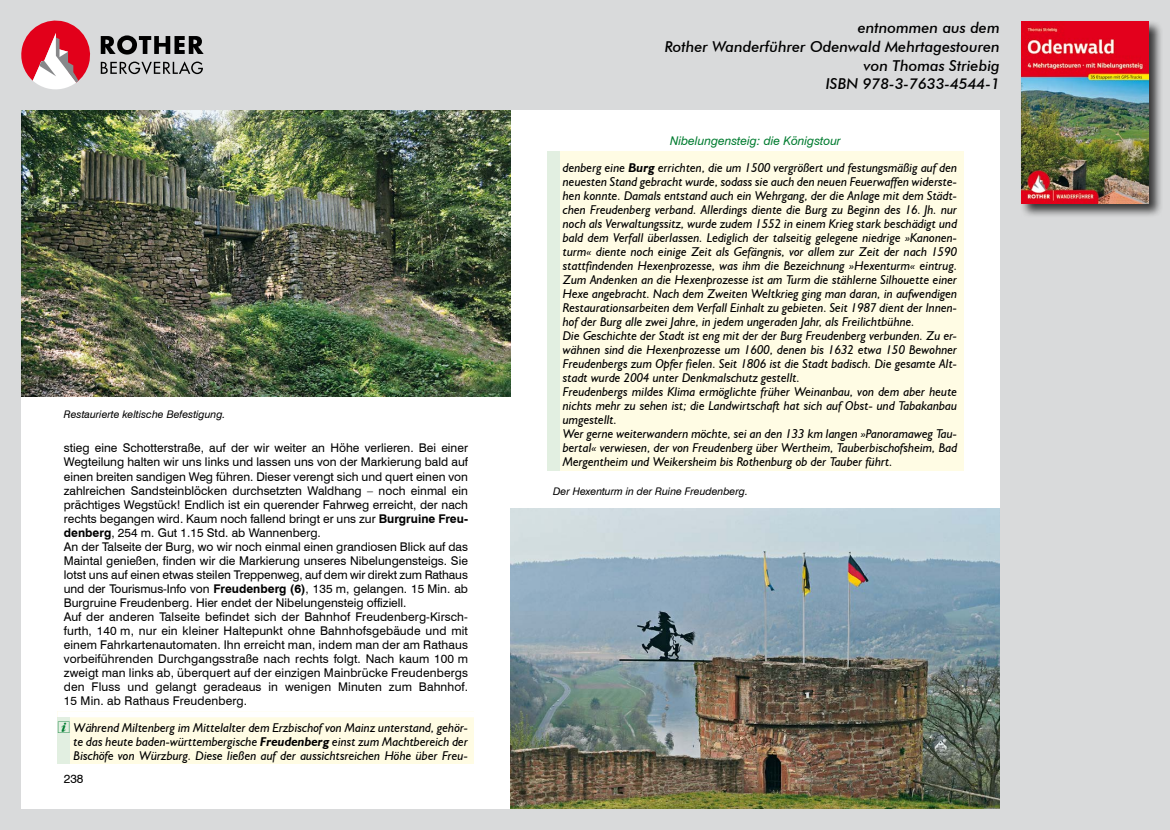
<style>
.page{position:relative;width:1170px;height:830px;background:#fff}
.page>*{position:absolute;margin:0;border:0;box-sizing:border-box;transform-origin:0 0}
.t1{font:16.05px "wb font";color:#007c30}
.t2{font:italic 500 15px/18.9px "Futura BT";color:#000;text-align:right}
.t3{font:italic 12.75px/14.1px "Humanist 521 BT";color:#000;text-align:justify}
.t4{font:12px/14.1px "Swiss 721 BT";color:#000}
.t5{font:italic 12px "Swiss 721 BT";color:#007c30}
.t6{font:italic 10.5px "Swiss 721 BT";color:#000}
.s1{font-weight:700}
</style>
<div class="page">
<div style="left:0;top:0;width:1169px;height:829px;background:#d9dadb"></div>
<svg style="left:101px;top:35px;width:103px;height:20px"></svg>
<svg style="left:101px;top:61px;width:102px;height:13px"></svg>
<svg style="left:21px;top:21px;width:70px;height:68px"></svg>
<div style="left:1019px;top:19px;width:143px;height:199px;background:#000;opacity:.75"></div>
<img style="left:1020px;top:21px;width:128px;height:182px">
<div style="left:21px;top:111px;width:978px;height:697px;background:#fff"></div>
<div style="left:57px;top:711px;width:417px;height:52px;background:#fffce4"></div>
<div style="left:57px;top:711px;width:417px;height:6px;background:#fff"></div>
<div style="left:57px;top:717px;width:13px;height:46px;background:#e2efe1"></div>
<div style="left:546px;top:151px;width:417px;height:319px;background:#fffce4"></div>
<img style="left:21px;top:111px;width:489px;height:285px">
<img style="left:510px;top:508px;width:489px;height:300px">
<div style="left:546px;top:151px;width:13px;height:319px;background:#e2efe1"></div>
<p class="t6" style="left:64px;top:408px;width:163px">Restaurierte keltische Befestigung.</p>
<p class="t4" style="left:64px;top:441px;width:405px">stieg eine Schotterstraße, auf der wir weiter an Höhe verlieren. Bei einer Wegteilung halten wir uns links und lassen uns von der Markierung bald auf einen breiten sandigen Weg führen. Dieser verengt sich und quert einen von zahlreichen Sandsteinblöcken durchsetzten Waldhang – noch einmal ein prächtiges Wegstück! Endlich ist ein querender Fahrweg erreicht, der nach rechts begangen wird. Kaum noch fallend bringt er uns zur <span class="s1">Burgruine Freu&shy;denberg</span>, 254 m. Gut 1.15 Std. ab Wannenberg.<br>An der Talseite der Burg, wo wir noch einmal einen grandiosen Blick auf das Maintal genießen, finden wir die Markierung unseres Nibelungensteigs. Sie lotst uns auf einen etwas steilen Treppenweg, auf dem wir direkt zum Rathaus und der Tourismus-Info von <span class="s1">Freudenberg (6)</span>, 135 m, gelangen. 15 Min. ab Burgruine Freudenberg. Hier endet der Nibelungensteig offiziell.<br>Auf der anderen Talseite befindet sich der Bahnhof Freudenberg-Kirsch&shy;furth, 140 m, nur ein kleiner Haltepunkt ohne Bahnhofsgebäude und mit einem Fahrkartenautomaten. Ihn erreicht man, indem man der am Rathaus vorbeiführenden Durchgangsstraße nach rechts folgt. Nach kaum 100 m zweigt man links ab, überquert auf der einzigen Mainbrücke Freudenbergs den Fluss und gelangt geradeaus in wenigen Minuten zum Bahnhof.<br>15 Min. ab Rathaus Freudenberg.</p>
<p class="t1" style="left:58px;top:721px;width:14px">=</p>
<p class="t3" style="left:74px;top:720px;width:396px">Während Miltenberg im Mittelalter dem Erzbischof von Mainz unterstand, gehör&shy;te das heute baden-württembergische <span class="s1">Freudenberg</span> einst zum Machtbereich der Bischöfe von Würzburg. Diese ließen auf der aussichtsreichen Höhe über Freu-</p>
<p class="t4" style="left:64px;top:771px;width:21px">238</p>
<p class="t2" style="left:664px;top:18px;width:336px">entnommen aus dem<br>Rother Wanderführer Odenwald Mehrtagestouren von Thomas Striebig<br>ISBN 978-3-7633-4544-1</p>
<p class="t5" style="left:670px;top:133px;width:172px">Nibelungensteig: die Königstour</p>
<p class="t3" style="left:563px;top:160px;width:396px;text-align:left">denberg eine <span class="s1">Burg</span> errichten, die um 1500 vergrößert und festungsmäßig auf den neuesten Stand gebracht wurde, sodass sie auch den neuen Feuerwaffen widerste&shy;hen konnte. Damals entstand auch ein Wehrgang, der die Anlage mit dem Städt&shy;chen Freudenberg verband. Allerdings diente die Burg zu Beginn des 16. Jh. nur noch als Verwaltungssitz, wurde zudem 1552 in einem Krieg stark beschädigt und bald dem Verfall überlassen. Lediglich der talseitig gelegene niedrige »Kanonen&shy;turm« diente noch einige Zeit als Gefängnis, vor allem zur Zeit der nach 1590 stattfindenden Hexenprozesse, was ihm die Bezeichnung »Hexenturm« eintrug.<br>Zum Andenken an die Hexenprozesse ist am Turm die stählerne Silhouette einer Hexe angebracht. Nach dem Zweiten Weltkrieg ging man daran, in aufwendigen Restaurationsarbeiten dem Verfall Einhalt zu gebieten. Seit 1987 dient der Innen&shy;hof der Burg alle zwei Jahre, in jedem ungeraden Jahr, als Freilichtbühne.<br>Die Geschichte der Stadt ist eng mit der der Burg Freudenberg verbunden. Zu er&shy;wähnen sind die Hexenprozesse um 1600, denen bis 1632 etwa 150 Bewohner Freudenbergs zum Opfer fielen. Seit 1806 ist die Stadt badisch. Die gesamte Alt&shy;stadt wurde 2004 unter Denkmalschutz gestellt.<br>Freudenbergs mildes Klima ermöglichte früher Weinanbau, von dem aber heute nichts mehr zu sehen ist; die Landwirtschaft hat sich auf Obst- und Tabakanbau umgestellt.<br>Wer gerne weiterwandern möchte, sei an den 133 km langen »Panoramaweg Tau&shy;bertal« verwiesen, der von Freudenberg über Wertheim, Tauberbischofsheim, Bad Mergentheim und Weikersheim bis Rothenburg ob der Tauber führt.</p>
<p class="t6" style="left:553px;top:484px;width:196px">Der Hexenturm in der Ruine Freudenberg.</p>
</div>
